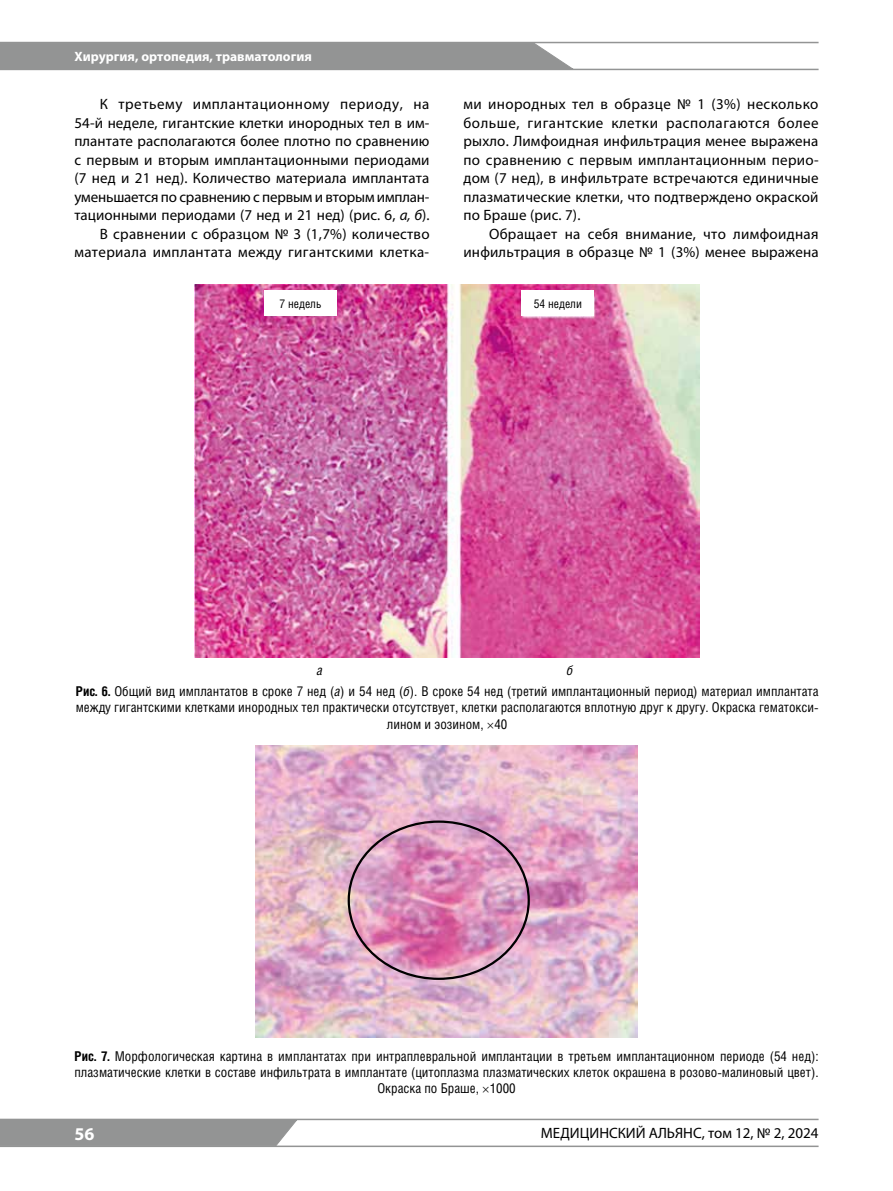
<style>
.page{position:relative;width:893px;height:1191px;background:#fff}
.page>*{position:absolute;margin:0;border:0;box-sizing:border-box;transform-origin:0 0}
.t1{font:700 18px "Myriad Pro";color:#fff}
.t2{font:15px/18.5px "Myriad Pro";letter-spacing:.01em;color:#000;text-align:right}
.t3{font:13.5px/16.2px "Helios Cond C";color:#000;text-align:center}
.t4{font:700 13.5px "Myriad Pro";color:#fff}
.t5{font:italic 13.5px "Helios Cond C";color:#000}
.t6{font:12px "Helios Cond C";color:#000}
.s1{font-style:italic}
.s2{font-weight:700}
</style>
<div class="page">
<div style="left:0;top:43px;width:575px;height:26px;background:#939494"></div>
<hr style="left:0;top:1145px;width:819px;height:2px;background:#939494">
<hr style="left:0;top:1118px;width:819px;height:2px;background:#939494">
<hr style="left:0;top:42px;width:819px;height:1px;background:#939494">
<hr style="left:0;top:69px;width:819px;height:1px;background:#939494">
<div style="left:0;top:1120px;width:298px;height:26px;background:#939494"></div>
<img style="left:195px;top:284px;width:505px;height:374px">
<div style="left:264px;top:291px;width:73px;height:25px;background:#fff"></div>
<div style="left:522px;top:291px;width:72px;height:25px;background:#fff"></div>
<img style="left:255px;top:745px;width:383px;height:292px">
<p class="t4" style="left:74px;top:48px;width:239px">Хирургия, ортопедия, травматология</p>
<p class="t2" style="left:74px;top:95px;width:357px">К третьему имплантационному периоду, на 54-й неделе, гигантские клетки инородных тел в им&shy;плантате располагаются более плотно по сравнению с первым и вторым имплантационными периодами (7 нед и 21 нед). Количество материала имплантата уменьшается по сравнению с первым и вторым имплан&shy;тационными периодами (7 нед и 21 нед) (рис. 6, <span class="s1">а, б</span>).<br>В сравнении с образцом № 3 (1,7%) количество материала имплантата между гигантскими клетка-</p>
<p class="t2" style="left:463px;top:95px;width:357px;text-align:justify">ми инородных тел в образце № 1 (3%) несколько больше, гигантские клетки располагаются более рыхло. Лимфоидная инфильтрация менее выражена по сравнению с первым имплантационным перио&shy;дом (7 нед), в инфильтрате встречаются единичные плазматические клетки, что подтверждено окраской по Браше (рис. 7).</p>
<p class="t2" style="left:463px;top:224px;width:357px">Обращает на себя внимание, что лимфоидная инфильтрация в образце № 1 (3%) менее выражена</p>
<p class="t6" style="left:279px;top:297px;width:44px">7 недель</p>
<p class="t6" style="left:534px;top:297px;width:50px">54 недели</p>
<p class="t5" style="left:317px;top:662px;width:7px">а</p>
<p class="t5" style="left:567px;top:662px;width:8px">б</p>
<p class="t3" style="left:76px;top:683px;width:744px"><span class="s2">Рис. 6.</span> Общий вид имплантатов в сроке 7 нед (<span class="s1">а</span>) и 54 нед (<span class="s1">б</span>). В сроке 54 нед (третий имплантационный период) материал имплантата между гигантскими клетками инородных тел практически отсутствует, клетки располагаются вплотную друг к другу. Окраска гематокси&shy;лином и эозином, 40</p>
<p class="t3" style="left:74px;top:1047px;width:746px"><span class="s2">Рис. 7.</span> Морфологическая картина в имплантатах при интраплевральной имплантации в третьем имплантационном периоде (54 нед): плазматические клетки в составе инфильтрата в имплантате (цитоплазма плазматических клеток окрашена в розово-малиновый цвет).<br>Окраска по Браше, 1000</p>
<p class="t1" style="left:74px;top:1122px;width:21px">56</p>
<p class="t2" style="left:541px;top:1123px;width:279px">МЕДИЦИНСКИЙ АЛЬЯНС, том 12, № 2, 2024</p>
</div>
